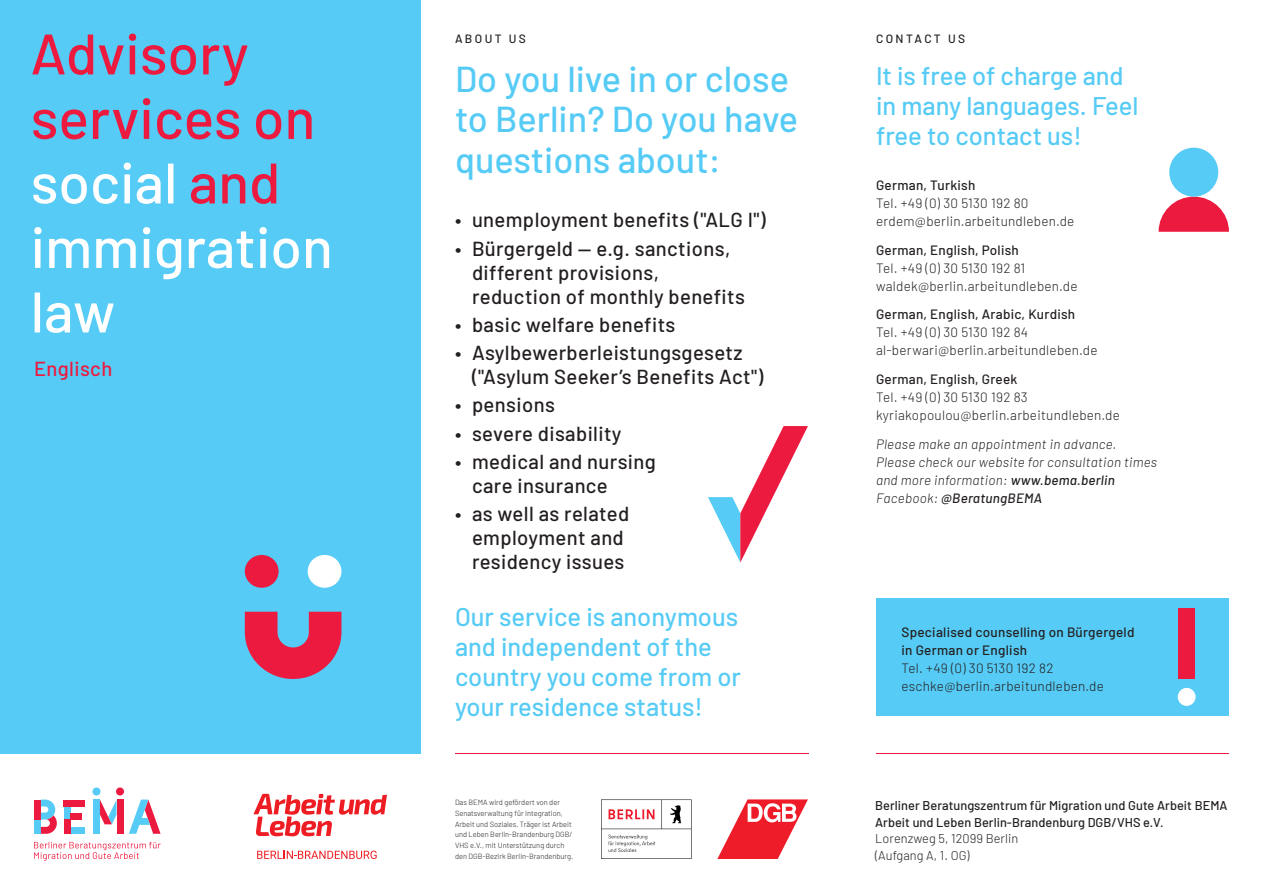
<style>
.page{position:relative;width:1263px;height:893px;background:#fff}
.page>*{position:absolute;margin:0;border:0;box-sizing:border-box;transform-origin:0 0}
.Header_1{font:500 57px/64.5px "Barlow";color:#ed1a40}
.Header_2_Blue{font:500 36px/40.5px "Barlow";color:#56cbf5}
.Header_3_Blue{font:500 25.5px/30px "Barlow";color:#56cbf5}
.t1{font:500 20.25px/24px "Barlow";letter-spacing:.02em;color:#231f20}
.Language_Red{font:500 20.25px "Barlow";letter-spacing:.02em;color:#ed1a40}
.Body_Copy{font:300 13.5px/18px "Barlow";letter-spacing:.02em;color:#231f20}
.Body_Copy-2{font:italic 300 13.5px/18px "Barlow";letter-spacing:.02em;color:#231f20}
.t2{font:500 12.75px "Barlow";letter-spacing:.005em;color:#231f20}
.t3{font:300 12.75px "Barlow";letter-spacing:.005em;color:#231f20}
.Header_4{font:500 12px "Barlow";letter-spacing:.2em;color:#231f20}
.t4{font:300 7.5px/10.8px "Barlow";color:#231f20}
.s1{color:#fff}
.s2{font-weight:500}
</style>
<div class="page">
<svg style="left:1158px;top:197px;width:71px;height:35px"></svg>
<div style="left:1169px;top:148px;width:49px;height:49px;background:#56cbf5;border-radius:50%"></div>
<div style="left:876px;top:598px;width:353px;height:118px;background:#56cbf5"></div>
<div style="left:0;top:0;width:421px;height:754px;background:#56cbf5"></div>
<div style="left:245px;top:555px;width:34px;height:33px;background:#ed1a40;border-radius:50%"></div>
<div style="left:308px;top:555px;width:33px;height:33px;background:#fff;border-radius:50%"></div>
<svg style="left:245px;top:612px;width:96px;height:67px"></svg>
<div style="left:34px;top:819px;width:7px;height:15px;background:#56cbf5"></div>
<div style="left:64px;top:806px;width:7px;height:13px;background:#56cbf5"></div>
<div style="left:71px;top:827px;width:14px;height:7px;background:#56cbf5"></div>
<div style="left:92px;top:787px;width:8px;height:8px;background:#56cbf5;border-radius:50%"></div>
<div style="left:34px;top:799px;width:7px;height:20px;background:#ed1a40"></div>
<div style="left:64px;top:819px;width:7px;height:15px;background:#ed1a40"></div>
<div style="left:64px;top:800px;width:21px;height:6px;background:#ed1a40"></div>
<div style="left:71px;top:813px;width:11px;height:6px;background:#ed1a40"></div>
<div style="left:93px;top:799px;width:7px;height:35px;background:#56cbf5"></div>
<div style="left:117px;top:799px;width:6px;height:35px;background:#ed1a40"></div>
<svg style="left:100px;top:800px;width:17px;height:24px"></svg>
<div style="left:116px;top:787px;width:8px;height:8px;background:#ed1a40;border-radius:50%"></div>
<svg style="left:34px;top:842px;width:127px;height:19px"></svg>
<svg style="left:129px;top:799px;width:32px;height:35px"></svg>
<svg style="left:41px;top:799px;width:16px;height:35px"></svg>
<hr style="left:455px;top:753px;width:354px;height:1px;background:#ed1a40">
<hr style="left:876px;top:753px;width:353px;height:1px;background:#ed1a40">
<svg style="left:708px;top:426px;width:100px;height:137px"></svg>
<div style="left:1178px;top:608px;width:17px;height:71px;background:#ed1a40"></div>
<div style="left:1178px;top:688px;width:17px;height:18px;background:#fff;border-radius:50%"></div>
<svg style="left:717px;top:799px;width:91px;height:60px"></svg>
<svg style="left:601px;top:799px;width:91px;height:60px"></svg>
<svg style="left:253px;top:794px;width:134px;height:42px"></svg>
<svg style="left:257px;top:851px;width:120px;height:8px"></svg>
<p class="Header_1" style="left:31px;top:17px;width:304px">Advisory services on <span class="s1">social</span> and <span class="s1">immigration law</span></p>
<p class="Header_4" style="left:455px;top:30px;width:73px">ABOUT US</p>
<p class="Header_4" style="left:876px;top:30px;width:91px">CONTACT US</p>
<p class="Language_Red" style="left:34px;top:354px;width:80px">Englisch</p>
<p class="Header_2_Blue" style="left:455px;top:56px;width:345px">Do you live in or close to Berlin? Do you have questions about:</p>
<p class="Header_3_Blue" style="left:876px;top:58px;width:264px">It is free of charge and in many languages. Feel free to contact us!</p>
<p class="Body_Copy" style="left:876px;top:175px;width:200px"><span class="s2">German, Turkish<br></span>Tel. +49 (0) 30 5130 192 80 erdem@berlin.arbeitundleben.de</p>
<p class="Body_Copy" style="left:876px;top:240px;width:203px"><span class="s2">German, English, Polish<br></span>Tel. +49 (0) 30 5130 192 81 waldek@berlin.arbeitundleben.de</p>
<p class="Body_Copy" style="left:876px;top:304px;width:223px"><span class="s2">German, English, Arabic, Kurdish<br></span>Tel. +49 (0) 30 5130 192 84 al-berwari@berlin.arbeitundleben.de</p>
<p class="Body_Copy" style="left:876px;top:369px;width:245px"><span class="s2">German, English, Greek<br></span>Tel. +49 (0) 30 5130 192 83 kyriakopoulou@berlin.arbeitundleben.de</p>
<p class="Body_Copy-2" style="left:876px;top:434px;width:283px">Please make an appointment in advance.<br>Please check our website for consultation times and more information: <span class="s2">www.bema.berlin </span>Facebook: <span class="s2">@BeratungBEMA</span></p>
<p class="t1" style="left:455px;top:206px;width:312px">• unemployment benefits ("ALG I")</p>
<p class="t1" style="left:472px;top:235px;width:274px;text-indent:-17px">• Bürgergeld — e.g. sanctions, different provisions, reduction of monthly benefits</p>
<p class="t1" style="left:455px;top:311px;width:222px">• basic welfare benefits</p>
<p class="t1" style="left:472px;top:339px;width:293px;text-indent:-17px">• Asylbewerberleistungsgesetz ("Asylum Seeker’s Benefits Act")</p>
<p class="t1" style="left:455px;top:391px;width:101px">• pensions</p>
<p class="t1" style="left:455px;top:420px;width:168px">• severe disability</p>
<p class="t1" style="left:472px;top:448px;width:185px;text-indent:-17px">• medical and nursing care insurance</p>
<p class="t1" style="left:455px;top:500px;width:176px;text-align:center">• as well as related employment and residency issues</p>
<p class="Header_3_Blue" style="left:455px;top:599px;width:287px">Our service is anonymous and independent of the country you come from or your residence status!</p>
<p class="Body_Copy" style="left:901px;top:622px;width:234px"><span class="s2">Specialised counselling on Bürgergeld in German or English<br></span>Tel. +49 (0) 30 5130 192 82 eschke@berlin.arbeitundleben.de</p>
<p class="t4" style="left:455px;top:796px;width:120px">Das BEMA wird gefördert von der Senatsverwaltung für Integration, Arbeit und Soziales, Träger ist Arbeit und Leben Berlin-Brandenburg DGB/ VHS e.V., mit Unterstützung durch den DGB-Bezirk Berlin-Brandenburg.</p>
<p class="t2" style="left:875px;top:796px;width:354px">Berliner Beratungszentrum für Migration und Gute Arbeit BEMA</p>
<p class="t2" style="left:875px;top:813px;width:290px">Arbeit und Leben Berlin-Brandenburg DGB/VHS e.V.</p>
<p class="t3" style="left:875px;top:829px;width:145px">Lorenzweg 5, 12099 Berlin</p>
<p class="t3" style="left:875px;top:846px;width:96px">(Aufgang A, 1. OG)</p>
</div>
